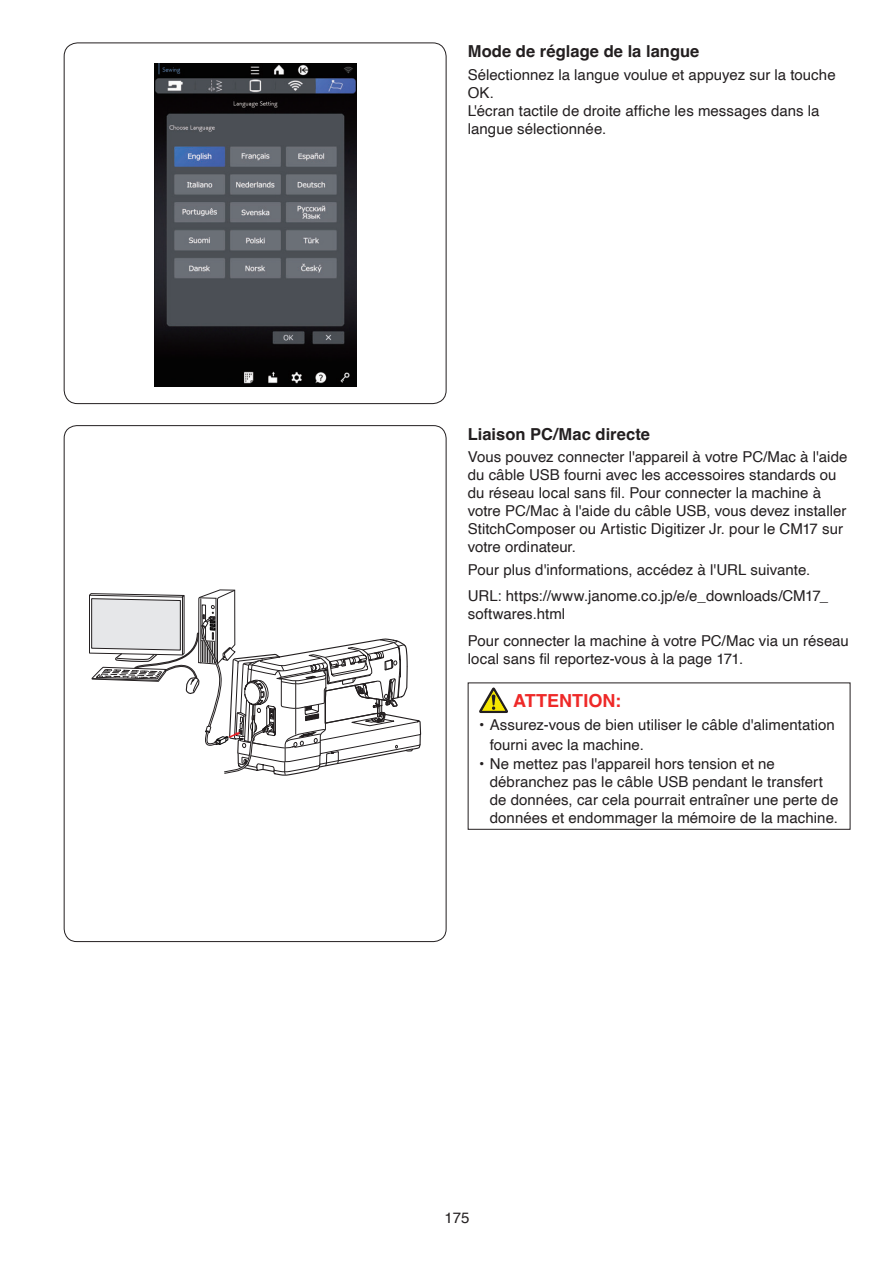
<style>
.page{position:relative;width:893px;height:1263px;background:#fff}
.page>*{position:absolute;margin:0;border:0;box-sizing:border-box;transform-origin:0 0}
.t1{font:700 18px "Helvetica";letter-spacing:.005em;color:#ee2928}
.t2{font:700 16.5px "Helvetica";letter-spacing:.005em;color:#231f20}
.t3{font:15px/18px "Helvetica";letter-spacing:.005em;color:#231f20}
</style>
<div class="page">
<svg style="left:89px;top:589px;width:332px;height:186px"></svg>
<svg style="left:479px;top:687px;width:29px;height:26px"></svg>
<div style="left:468px;top:682px;width:382px;height:148px;border:1px solid #231f20"></div>
<div style="left:64px;top:43px;width:382px;height:361px;border:1px solid #231f20;border-radius:14px"></div>
<img style="left:154px;top:64px;width:202px;height:323px">
<p class="t2" style="left:468px;top:41px;width:233px">Mode de réglage de la langue</p>
<p class="t3" style="left:468px;top:66px;width:369px">Sélectionnez la langue voulue et appuyez sur la touche OK.<br>L'écran tactile de droite affiche les messages dans la langue sélectionnée.</p>
<p class="t2" style="left:468px;top:424px;width:184px">Liaison PC/Mac directe</p>
<p class="t3" style="left:468px;top:448px;width:381px">Vous pouvez connecter l'appareil à votre PC/Mac à l'aide du câble USB fourni avec les accessoires standards ou du réseau local sans fil. Pour connecter la machine à votre PC/Mac à l'aide du câble USB, vous devez installer StitchComposer ou Artistic Digitizer Jr. pour le CM17 sur votre ordinateur.</p>
<p class="t3" style="left:468px;top:556px;width:362px;line-height:26.7px">Pour plus d'informations, accédez à l'URL suivante.<br>URL: https://www.janome.co.jp/e/e_downloads/CM17_</p>
<p class="t3" style="left:468px;top:601px;width:383px;line-height:26.7px">softwares.html<br>Pour connecter la machine à votre PC/Mac via un réseau</p>
<p class="t3" style="left:468px;top:650px;width:277px">local sans fil reportez-vous à la page 171.</p>
<p class="t1" style="left:513px;top:689px;width:110px">ATTENTION:</p>
<p class="t3" style="left:490px;top:716px;width:347px;line-height:19.5px;text-indent:-11px">• Assurez-vous de bien utiliser le câble d'alimentation fourni avec la machine.</p>
<p class="t3" style="left:490px;top:755px;width:350px;text-indent:-11px">• Ne mettez pas l'appareil hors tension et ne débranchez pas le câble USB pendant le transfert de données, car cela pourrait entraîner une perte de données et endommager la mémoire de la machine.</p>
<p class="t3" style="left:445px;top:1209px;width:27px">175</p>
</div>
